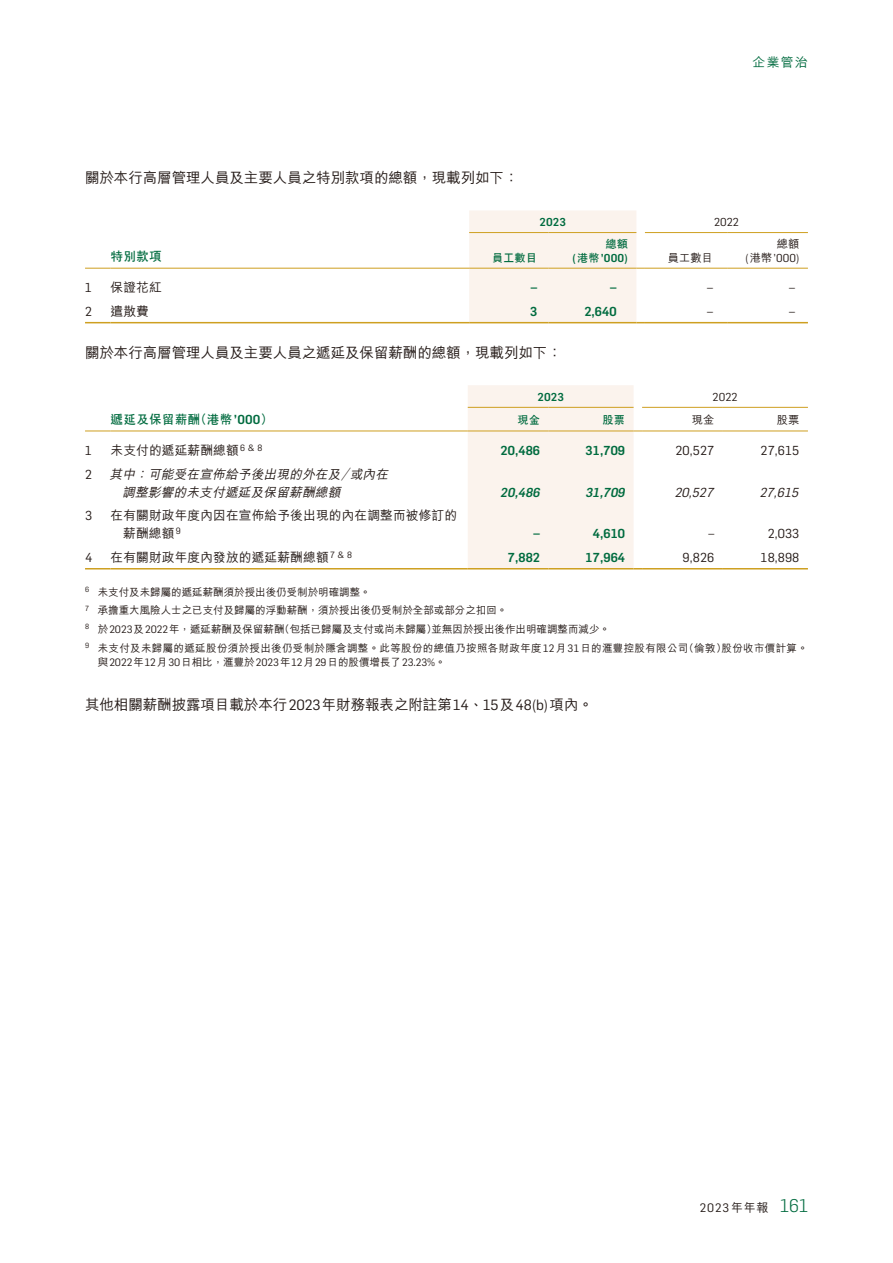
<style>
.page{position:relative;width:893px;height:1263px;background:#fff}
.page>*{position:absolute;margin:0;border:0;box-sizing:border-box;transform-origin:0 0}
.t1{font:500 14.55px "M Hei HK";letter-spacing:-.005em;color:#231916}
.t2{font:500 12.75px/18px "M Hei HK";letter-spacing:.005em;color:#231916}
.t3{font:12.75px "Flama";letter-spacing:.005em;color:#231916}
.t4{font:italic 500 12.75px/18px "M Hei HK";color:#231916}
.t5{font:500 12.75px "Flama";letter-spacing:.01em;color:#006b3f}
.t6{font:700 12.75px "C Hei 2 HK";letter-spacing:.01em;color:#006b3f}
.t7{font:italic 500 12.75px "Flama";letter-spacing:.005em;color:#006b3f}
.t8{font:italic 12.75px "Flama";color:#231916}
.t9{font:500 12.75px "M Hei HK";color:#006b3f}
.t10{font:12px "Flama";color:#231916}
.t11{font:500 11.25px "Flama";color:#006b3f}
.t12{font:11.25px "Flama";color:#231916}
.t13{font:700 11.25px "C Hei 2 HK";letter-spacing:.005em;color:#006b3f}
.t14{font:500 11.25px "M Hei HK";letter-spacing:.005em;color:#231916}
.t15{font:500 10.5px/18.5px "M Hei HK";color:#231916}
.t16{font:10.5px "Flama";color:#231916}
.s1{font-family:"C Hei 2 HK";font-weight:700}
.s2{font-family:"M Hei HK";font-weight:500}
.s3{font-family:"Flama";font-weight:500}
.s4{font-family:"Flama";font-weight:400}
.s5{font-weight:300;font-size:18px;color:#006b3f}
</style>
<div class="page">
<hr style="left:645px;top:232px;width:82px;height:1px;background:#ce9f20">
<hr style="left:727px;top:232px;width:81px;height:1px;background:#ce9f20">
<svg style="left:85px;top:268px;width:26px;height:1px"></svg>
<hr style="left:111px;top:268px;width:358px;height:1px;background:#ce9f20">
<hr style="left:645px;top:268px;width:82px;height:1px;background:#ce9f20">
<hr style="left:727px;top:268px;width:81px;height:1px;background:#ce9f20">
<svg style="left:85px;top:322px;width:26px;height:1px"></svg>
<hr style="left:111px;top:322px;width:358px;height:1px;background:#ce9f20">
<svg style="left:469px;top:211px;width:176px;height:112px;background:#f9f1e8"></svg>
<hr style="left:645px;top:322px;width:82px;height:1px;background:#ce9f20">
<hr style="left:727px;top:322px;width:81px;height:1px;background:#ce9f20">
<hr style="left:642px;top:407px;width:81px;height:1px;background:#ce9f20">
<hr style="left:723px;top:407px;width:85px;height:1px;background:#ce9f20">
<svg style="left:85px;top:431px;width:26px;height:1px"></svg>
<hr style="left:111px;top:431px;width:357px;height:1px;background:#ce9f20">
<hr style="left:642px;top:431px;width:81px;height:1px;background:#ce9f20">
<hr style="left:723px;top:431px;width:85px;height:1px;background:#ce9f20">
<svg style="left:85px;top:568px;width:26px;height:1px"></svg>
<hr style="left:111px;top:568px;width:357px;height:1px;background:#ce9f20">
<svg style="left:468px;top:385px;width:174px;height:184px;background:#faf2ea"></svg>
<hr style="left:642px;top:568px;width:81px;height:1px;background:#ce9f20">
<hr style="left:723px;top:568px;width:85px;height:1px;background:#ce9f20">
<p class="t9" style="left:752px;top:53px;width:57px">企業管治</p>
<h1 class="t1" style="left:85px;top:167px;width:435px">關於本行高層管理人員及主要人員之特別款項的總額，現載列如下：</h1>
<p class="t11" style="left:540px;top:214px;width:28px">2023</p>
<p class="t12" style="left:714px;top:214px;width:26px">2022</p>
<p class="t6" style="left:111px;top:250px;width:53px">特別款項</p>
<p class="t13" style="left:492px;top:252px;width:47px">員工數目</p>
<p class="t13" style="left:605px;top:238px;width:24px">總額</p>
<p class="t11" style="left:572px;top:249px;width:57px">(<span class="s1">港幣</span>’000)</p>
<p class="t14" style="left:668px;top:249px;width:47px">員工數目</p>
<p class="t14" style="left:777px;top:236px;width:24px">總額</p>
<p class="t12" style="left:745px;top:250px;width:56px">(<span class="s2">港幣</span>’000)</p>
<p class="t3" style="left:85px;top:279px;width:8px">1</p>
<p class="t2" style="left:111px;top:278px;width:53px">保證花紅</p>
<p class="t5" style="left:531px;top:278px;width:8px">–</p>
<p class="t5" style="left:610px;top:278px;width:8px">–</p>
<p class="t3" style="left:707px;top:279px;width:7px">–</p>
<p class="t3" style="left:789px;top:279px;width:7px">–</p>
<p class="t3" style="left:85px;top:303px;width:8px">2</p>
<p class="t2" style="left:111px;top:301px;width:40px">遣散費</p>
<p class="t5" style="left:530px;top:302px;width:9px">3</p>
<p class="t5" style="left:584px;top:302px;width:34px">2,640</p>
<p class="t3" style="left:707px;top:302px;width:7px">–</p>
<p class="t3" style="left:789px;top:302px;width:7px">–</p>
<h1 class="t1" style="left:85px;top:342px;width:478px">關於本行高層管理人員及主要人員之遞延及保留薪酬的總額，現載列如下：</h1>
<p class="t11" style="left:537px;top:389px;width:28px">2023</p>
<p class="t12" style="left:713px;top:389px;width:26px">2022</p>
<p class="t6" style="left:111px;top:413px;width:164px">遞延及保留薪酬（港幣<span class="s3">’000</span>）</p>
<p class="t13" style="left:517px;top:415px;width:24px">現金</p>
<p class="t13" style="left:602px;top:415px;width:24px">股票</p>
<p class="t14" style="left:692px;top:412px;width:24px">現金</p>
<p class="t14" style="left:777px;top:412px;width:24px">股票</p>
<p class="t3" style="left:85px;top:442px;width:8px">1</p>
<p class="t2" style="left:111px;top:440px;width:153px">未支付的遞延薪酬總額<sup>6</sup> <sup>&amp;</sup> <sup>8</sup></p>
<p class="t5" style="left:501px;top:441px;width:41px">20,486</p>
<p class="t5" style="left:586px;top:441px;width:41px">31,709</p>
<p class="t3" style="left:675px;top:442px;width:40px">20,527</p>
<p class="t3" style="left:760px;top:442px;width:40px">27,615</p>
<p class="t3" style="left:85px;top:465px;width:8px">2</p>
<p class="t4" style="left:122px;top:464px;width:271px;text-indent:-13px">其中：可能受在宣佈給予後出現的外在及／或內在調整影響的未支付遞延及保留薪酬總額</p>
<p class="t7" style="left:501px;top:483px;width:41px">20,486</p>
<p class="t7" style="left:586px;top:483px;width:41px">31,709</p>
<p class="t8" style="left:674px;top:483px;width:44px">20,527</p>
<p class="t8" style="left:759px;top:483px;width:44px">27,615</p>
<p class="t3" style="left:85px;top:507px;width:9px">3</p>
<p class="t2" style="left:123px;top:506px;width:335px;text-indent:-13px">在有關財政年度內因在宣佈給予後出現的內在調整而被修訂的薪酬總額<sup>9</sup></p>
<p class="t5" style="left:534px;top:524px;width:8px">–</p>
<p class="t5" style="left:593px;top:524px;width:34px">4,610</p>
<p class="t3" style="left:708px;top:525px;width:7px">–</p>
<p class="t3" style="left:768px;top:525px;width:33px">2,033</p>
<p class="t3" style="left:85px;top:549px;width:9px">4</p>
<p class="t2" style="left:111px;top:547px;width:243px">在有關財政年度內發放的遞延薪酬總額<sup>7</sup> <sup>&amp;</sup> <sup>8</sup></p>
<p class="t5" style="left:508px;top:548px;width:34px">7,882</p>
<p class="t5" style="left:586px;top:548px;width:41px">17,964</p>
<p class="t3" style="left:683px;top:548px;width:33px">9,826</p>
<p class="t3" style="left:760px;top:548px;width:40px">18,898</p>
<p class="t15" style="left:85px;top:582px;width:724px"><sup>6</sup> 未支付及未歸屬的遞延薪酬須於授出後仍受制於明確調整。<br><sup>7</sup> 承擔重大風險人士之已支付及歸屬的浮動薪酬，須於授出後仍受制於全部或部分之扣回。<br><sup>8</sup> 於<span class="s4">2023</span>及<span class="s4">2022</span>年，遞延薪酬及保留薪酬（包括已歸屬及支付或尚未歸屬）並無因於授出後作出明確調整而減少。<br><sup>9</sup> 未支付及未歸屬的遞延股份須於授出後仍受制於隱含調整。此等股份的總值乃按照各財政年度<span class="s4">12</span>月<span class="s4">31</span>日的滙豐控股有限公司（倫敦）股份收市價計算。</p>
<p class="t16" style="left:98px;top:655px;width:349px"><span class="s2">與</span>2022<span class="s2">年</span>12<span class="s2">月</span>30<span class="s2">日相比，滙豐於</span>2023<span class="s2">年</span>12<span class="s2">月</span>29<span class="s2">日的股價增長了</span>23.23%<span class="s2">。</span></p>
<h1 class="t1" style="left:85px;top:694px;width:510px">其他相關薪酬披露項目載於本行<span class="s4">2023</span>年財務報表之附註第<span class="s4">14</span>、<span class="s4">15</span>及<span class="s4">48(b)</span>項內。</h1>
<p class="t10" style="left:700px;top:1199px;width:109px">2023<span class="s2">年年報</span> <span class="s5">161</span></p>
</div>
